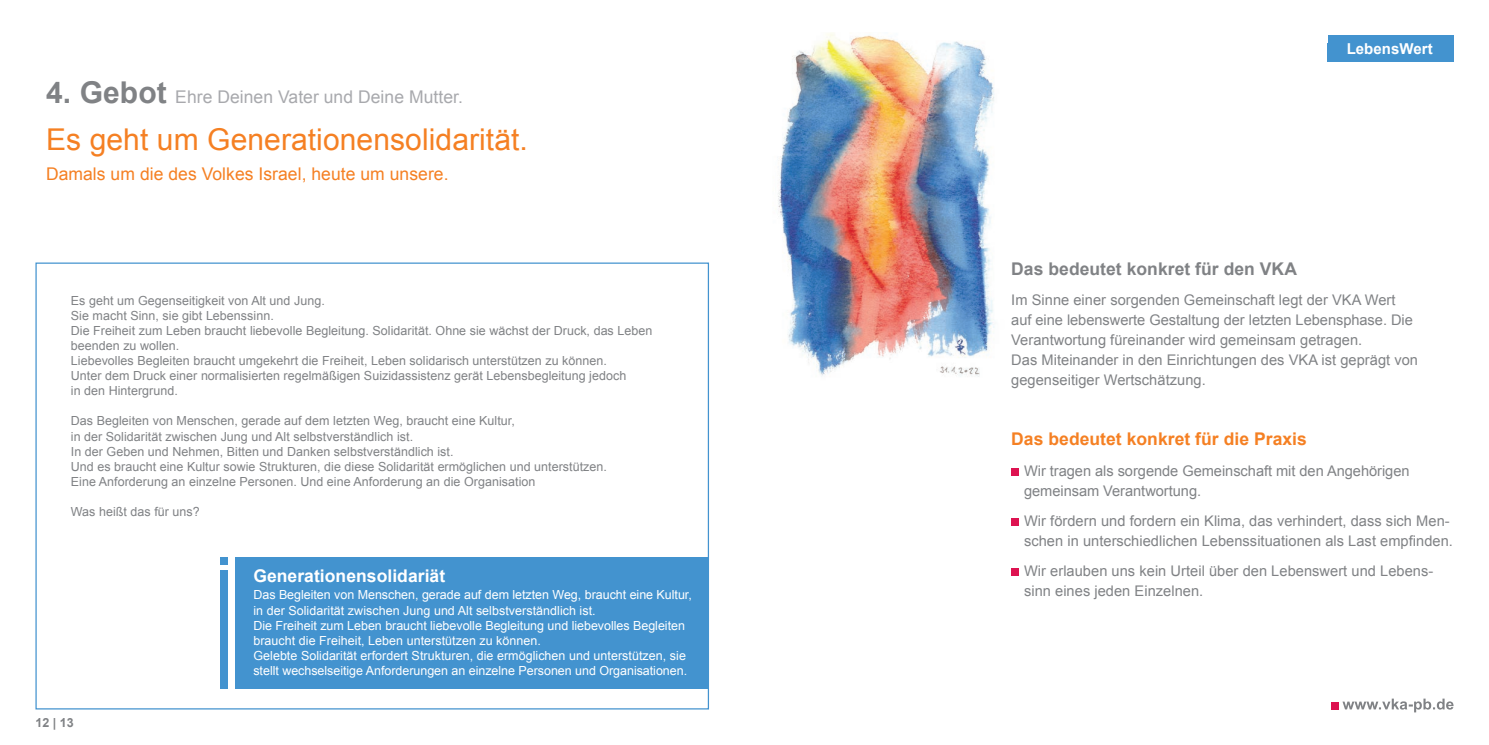
<style>
.page{position:relative;width:1489px;height:745px;background:#fff}
.page>*{position:absolute;margin:0;border:0;box-sizing:border-box;transform-origin:0 0}
.t1{font:30px "Arial";letter-spacing:.005em;color:#f58023}
.t2{font:17.5px "Arial";letter-spacing:.005em;color:#f58023}
.t3{font:17.5px "Arial";letter-spacing:.005em;color:#a8a9ad}
.t4{font:700 17.5px "Arial";letter-spacing:.005em;color:#f58023}
.t5{font:700 17.5px "Arial";letter-spacing:.005em;color:#808285}
.t6{font:700 17.5px "Arial";letter-spacing:.005em;color:#fff}
.t7{font:700 15px "Arial";letter-spacing:.005em;color:#fff}
.t8{font:14.62px/20px "Arial";letter-spacing:.005em;color:#808285}
.t9{font:12.5px/15px "Arial";letter-spacing:.005em;color:#808285}
.t10{font:12.5px/15px "Arial";letter-spacing:-.005em;color:#fff}
.t11{font:700 12.5px "Arial";color:#808285}
.s1{font-weight:700;font-size:30px;color:#808285}
</style>
<div class="page">
<img style="left:778px;top:33px;width:217px;height:344px">
<div style="left:35px;top:262px;width:674px;height:447px;background:#fff;border:1px solid #4393cf"></div>
<div style="left:1011px;top:467px;width:8px;height:8px;background:#dd1250"></div>
<div style="left:1011px;top:517px;width:8px;height:8px;background:#dd1250"></div>
<div style="left:1011px;top:567px;width:8px;height:8px;background:#dd1250"></div>
<div style="left:1327px;top:35px;width:126px;height:27px;background:#4393cf"></div>
<div style="left:236px;top:557px;width:473px;height:131px;background:#4393cf"></div>
<div style="left:220px;top:569px;width:8px;height:119px;background:#4393cf"></div>
<div style="left:220px;top:557px;width:8px;height:7px;background:#4393cf"></div>
<div style="left:1331px;top:701px;width:8px;height:8px;background:#dd1250"></div>
<svg style="left:1342px;top:698px;width:111px;height:14px"></svg>
<h2 class="t3" style="left:46px;top:86px;width:418px"><span class="s1">4. Gebot</span> Ehre Deinen Vater und Deine Mutter.</h2>
<h1 class="t1" style="left:46px;top:119px;width:483px">Es geht um Generationensolidarität.</h1>
<h2 class="t2" style="left:46px;top:162px;width:404px">Damals um die des Volkes Israel, heute um unsere.</h2>
<p class="t9" style="left:71px;top:293px;width:583px">Es geht um Gegenseitigkeit von Alt und Jung.<br>Sie macht Sinn, sie gibt Lebenssinn.<br>Die Freiheit zum Leben braucht liebevolle Begleitung. Solidarität. Ohne sie wächst der Druck, das Leben beenden zu wollen.<br>Liebevolles Begleiten braucht umgekehrt die Freiheit, Leben solidarisch unterstützen zu können.<br>Unter dem Druck einer normalisierten regelmäßigen Suizidassistenz gerät Lebensbegleitung jedoch<br>in den Hintergrund.</p>
<p class="t9" style="left:71px;top:413px;width:537px">Das Begleiten von Menschen, gerade auf dem letzten Weg, braucht eine Kultur,<br>in der Solidarität zwischen Jung und Alt selbstverständlich ist.<br>In der Geben und Nehmen, Bitten und Danken selbstverständlich ist.<br>Und es braucht eine Kultur sowie Strukturen, die diese Solidarität ermöglichen und unterstützen.<br>Eine Anforderung an einzelne Personen. Und eine Anforderung an die Organisation</p>
<p class="t9" style="left:71px;top:503px;width:130px">Was heißt das für uns?</p>
<p class="t11" style="left:35px;top:714px;width:40px">12 | 13</p>
<h2 class="t6" style="left:253px;top:564px;width:193px">Generationensolidariät</h2>
<p class="t10" style="left:253px;top:587px;width:440px">Das Begleiten von Menschen, gerade auf dem letzten Weg, braucht eine Kultur, in der Solidarität zwischen Jung und Alt selbstverständlich ist.<br>Die Freiheit zum Leben braucht liebevolle Begleitung und liebevolles Begleiten braucht die Freiheit, Leben unterstützen zu können.<br>Gelebte Solidarität erfordert Strukturen, die ermöglichen und unterstützen, sie stellt wechselseitige Anforderungen an einzelne Personen und Organisationen.</p>
<p class="t7" style="left:1346px;top:39px;width:87px">LebensWert</p>
<h2 class="t5" style="left:1011px;top:257px;width:287px">Das bedeutet konkret für den VKA</h2>
<p class="t8" style="left:1011px;top:290px;width:408px">Im Sinne einer sorgenden Gemeinschaft legt der VKA Wert auf eine lebenswerte Gestaltung der letzten Lebensphase. Die Verantwortung füreinander wird gemeinsam getragen.<br>Das Miteinander in den Einrichtungen des VKA ist geprägt von gegenseitiger Wertschätzung.</p>
<h2 class="t4" style="left:1011px;top:427px;width:297px">Das bedeutet konkret für die Praxis</h2>
<p class="t8" style="left:1024px;top:460px;width:387px">Wir tragen als sorgende Gemeinschaft mit den Angehörigen gemeinsam Verantwortung.</p>
<p class="t8" style="left:1024px;top:510px;width:430px">Wir fördern und fordern ein Klima, das verhindert, dass sich Men&shy;schen in unterschiedlichen Lebenssituationen als Last empfinden.</p>
<p class="t8" style="left:1024px;top:560px;width:411px">Wir erlauben uns kein Urteil über den Lebenswert und Lebens&shy;sinn eines jeden Einzelnen.</p>
</div>
